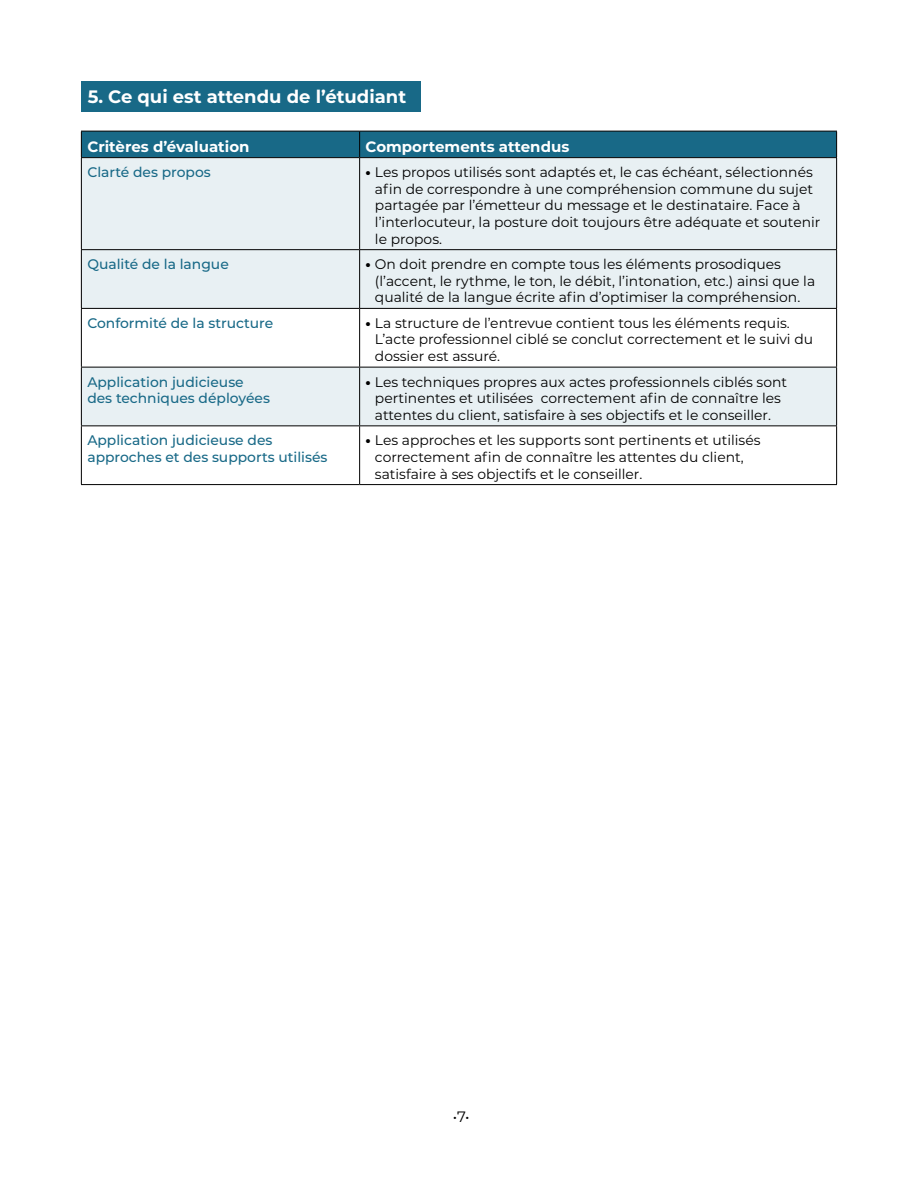
<style>
.page{position:relative;width:918px;height:1188px;background:#fff}
.page>*{position:absolute;margin:0;border:0;box-sizing:border-box;transform-origin:0 0}
.t1{font:700 18px "Montserrat";color:#fff}
.t2{font:700 15px "Montserrat";color:#fff}
.t3{font:15px "Montserrat";color:#000}
.t4{font:13.8px/16.6px "Montserrat";color:#000}
.t5{font:500 13.8px/16.6px "Montserrat";color:#186987}
.s1{font-weight:800}
</style>
<div class="page">
<div style="left:81px;top:81px;width:339px;height:30px;background:#186987"></div>
<div style="left:82px;top:158px;width:754px;height:150px;background:#e8f0f3"></div>
<svg style="left:82px;top:309px;width:754px;height:175px"></svg>
<div style="left:81px;top:131px;width:756px;height:26px;background:#186987"></div>
<hr style="left:81px;top:157px;width:279px;height:1px;background:#000">
<hr style="left:81px;top:158px;width:1px;height:91px;background:#000">
<hr style="left:360px;top:157px;width:477px;height:1px;background:#000">
<hr style="left:359px;top:158px;width:1px;height:91px;background:#000">
<hr style="left:836px;top:158px;width:1px;height:91px;background:#000">
<hr style="left:81px;top:249px;width:279px;height:1px;background:#000">
<hr style="left:81px;top:250px;width:1px;height:58px;background:#000">
<hr style="left:359px;top:250px;width:1px;height:58px;background:#000">
<hr style="left:836px;top:250px;width:1px;height:58px;background:#000">
<hr style="left:81px;top:308px;width:279px;height:1px;background:#000">
<hr style="left:81px;top:309px;width:1px;height:58px;background:#000">
<hr style="left:360px;top:308px;width:477px;height:1px;background:#000">
<hr style="left:359px;top:309px;width:1px;height:58px;background:#000">
<hr style="left:836px;top:309px;width:1px;height:58px;background:#000">
<hr style="left:81px;top:367px;width:279px;height:1px;background:#000">
<hr style="left:81px;top:368px;width:1px;height:57px;background:#000">
<hr style="left:360px;top:367px;width:477px;height:1px;background:#000">
<hr style="left:359px;top:368px;width:1px;height:57px;background:#000">
<hr style="left:836px;top:368px;width:1px;height:57px;background:#000">
<hr style="left:81px;top:425px;width:279px;height:1px;background:#000">
<hr style="left:81px;top:426px;width:1px;height:58px;background:#000">
<hr style="left:360px;top:425px;width:477px;height:1px;background:#000">
<hr style="left:359px;top:426px;width:1px;height:58px;background:#000">
<hr style="left:836px;top:426px;width:1px;height:58px;background:#000">
<hr style="left:81px;top:484px;width:279px;height:1px;background:#000">
<hr style="left:360px;top:484px;width:477px;height:1px;background:#000">
<hr style="left:360px;top:249px;width:477px;height:1px;background:#000">
<h1 class="t1" style="left:88px;top:84px;width:320px">5. Ce qui est attendu de l’étudiant</h1>
<p class="t2" style="left:87px;top:135px;width:164px">Critères d’évaluation</p>
<p class="t2" style="left:366px;top:135px;width:205px">Comportements attendus</p>
<p class="t5" style="left:87px;top:163px;width:125px">Clarté des propos</p>
<p class="t4" style="left:375px;top:163px;width:447px;text-indent:-9px"><span class="s1">•</span> Les propos utilisés sont adaptés et, le cas échéant, sélectionnés afin de correspondre à une compréhension commune du sujet partagée par l’émetteur du message et le destinataire. Face à l’interlocuteur, la posture doit toujours être adéquate et soutenir le propos.</p>
<p class="t5" style="left:87px;top:255px;width:143px">Qualité de la langue</p>
<p class="t4" style="left:375px;top:255px;width:442px;text-indent:-9px"><span class="s1">•</span> On doit prendre en compte tous les éléments prosodiques (l’accent, le rythme, le ton, le débit, l’intonation, etc.) ainsi que la qualité de la langue écrite afin d’optimiser la compréhension.</p>
<p class="t5" style="left:87px;top:314px;width:187px">Conformité de la structure</p>
<p class="t4" style="left:375px;top:314px;width:440px;text-indent:-9px"><span class="s1">•</span> La structure de l’entrevue contient tous les éléments requis.<br>L’acte professionnel ciblé se conclut correctement et le suivi du dossier est assuré.</p>
<p class="t5" style="left:87px;top:373px;width:184px">Application judicieuse des techniques déployées</p>
<p class="t4" style="left:366px;top:373px;width:423px;text-align:center"><span class="s1">•</span> Les techniques propres aux actes professionnels ciblés sont pertinentes et utilisées correctement afin de connaître les attentes du client, satisfaire à ses objectifs et le conseiller.</p>
<p class="t5" style="left:87px;top:432px;width:242px">Application judicieuse des approches et des supports utilisés</p>
<p class="t4" style="left:375px;top:432px;width:387px;text-indent:-9px"><span class="s1">•</span> Les approches et les supports sont pertinents et utilisés correctement afin de connaître les attentes du client, satisfaire à ses objectifs et le conseiller.</p>
<p class="t3" style="left:453px;top:1106px;width:18px">•7•</p>
</div>
